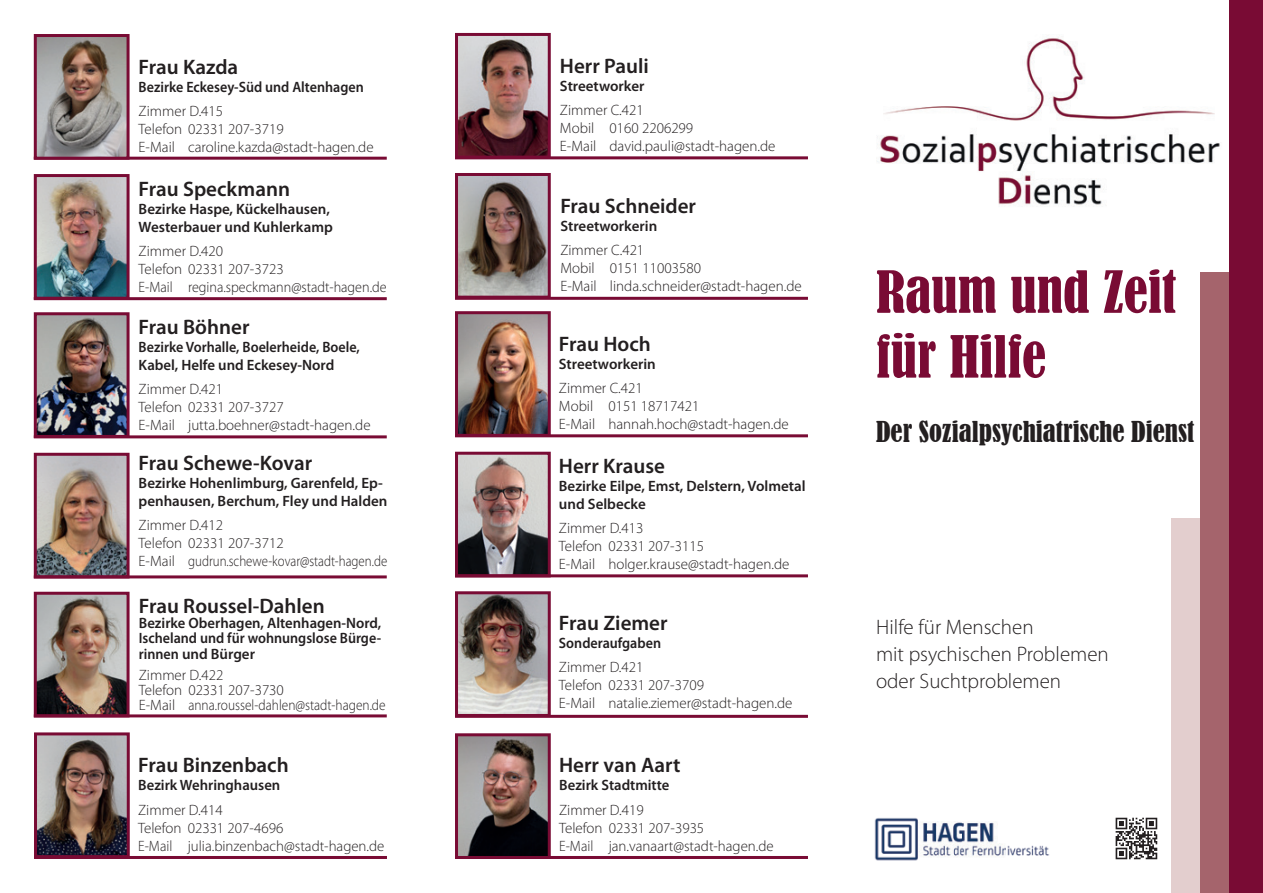
<style>
.page{position:relative;width:1263px;height:893px;background:#fff}
.page>*{position:absolute;margin:0;border:0;box-sizing:border-box;transform-origin:0 0}
.t1{font:condensed 54px/64.8px "Bernard";color:#790b34}
.t2{font:condensed 27px "Bernard";color:#231f20}
.t3{font:600 21px "Myriad Pro";color:#231f20}
.t4{font:300 21px/27px "Myriad Pro";color:#231f20}
.t5{font:300 15px/18px "Myriad Pro";color:#231f20}
.t6{font:600 15px/18px "Myriad Pro";color:#231f20}
.t7{font:600 15px/18px "Myriad Pro";color:#231f20;scale:.94 1}
</style>
<div class="page">
<img style="left:38px;top:457px;width:88px;height:117px">
<div style="left:34px;top:453px;width:96px;height:125px;border:3px solid #790b34"></div>
<img style="left:459px;top:456px;width:88px;height:117px">
<div style="left:455px;top:452px;width:96px;height:125px;border:3px solid #790b34"></div>
<div style="left:1171px;top:519px;width:32px;height:374px;background:#e3cece"></div>
<div style="left:1200px;top:272px;width:32px;height:621px;background:#a5646c"></div>
<img style="left:877px;top:38px;width:343px;height:168px">
<div style="left:1230px;top:0;width:33px;height:893px;background:#790b34"></div>
<img style="left:1115px;top:817px;width:43px;height:43px">
<hr style="left:34px;top:157px;width:353px;height:3px;background:#790b34">
<img style="left:38px;top:178px;width:88px;height:118px">
<div style="left:34px;top:174px;width:96px;height:126px;border:3px solid #790b34"></div>
<hr style="left:34px;top:297px;width:353px;height:3px;background:#790b34">
<img style="left:38px;top:316px;width:88px;height:118px">
<div style="left:34px;top:312px;width:96px;height:126px;border:3px solid #790b34"></div>
<hr style="left:34px;top:435px;width:353px;height:3px;background:#790b34">
<hr style="left:34px;top:856px;width:353px;height:3px;background:#790b34">
<hr style="left:455px;top:856px;width:353px;height:3px;background:#790b34">
<hr style="left:455px;top:156px;width:353px;height:3px;background:#790b34">
<img style="left:38px;top:736px;width:88px;height:118px">
<div style="left:34px;top:732px;width:96px;height:126px;border:3px solid #790b34"></div>
<hr style="left:455px;top:297px;width:353px;height:3px;background:#790b34">
<img style="left:459px;top:37px;width:88px;height:118px">
<div style="left:455px;top:33px;width:96px;height:126px;border:3px solid #790b34"></div>
<img style="left:459px;top:177px;width:88px;height:118px">
<div style="left:455px;top:173px;width:96px;height:126px;border:3px solid #790b34"></div>
<img style="left:38px;top:38px;width:88px;height:118px">
<div style="left:34px;top:34px;width:96px;height:126px;border:3px solid #790b34"></div>
<img style="left:459px;top:315px;width:88px;height:118px">
<div style="left:455px;top:311px;width:96px;height:126px;border:3px solid #790b34"></div>
<hr style="left:455px;top:434px;width:353px;height:3px;background:#790b34">
<hr style="left:455px;top:574px;width:353px;height:3px;background:#790b34">
<hr style="left:455px;top:715px;width:353px;height:3px;background:#790b34">
<img style="left:459px;top:595px;width:88px;height:118px">
<div style="left:455px;top:591px;width:96px;height:126px;border:3px solid #790b34"></div>
<hr style="left:34px;top:575px;width:353px;height:3px;background:#790b34">
<img style="left:38px;top:596px;width:88px;height:117px">
<div style="left:34px;top:592px;width:96px;height:125px;border:3px solid #790b34"></div>
<hr style="left:34px;top:714px;width:353px;height:3px;background:#790b34">
<img style="left:874px;top:818px;width:175px;height:43px">
<img style="left:459px;top:737px;width:88px;height:118px">
<div style="left:455px;top:733px;width:96px;height:126px;border:3px solid #790b34"></div>
<h3 class="t3" style="left:139px;top:53px;width:101px">Frau Kazda</h3>
<p class="t7" style="left:139px;top:77px;width:241px">Bezirke Eckesey-Süd und Altenhagen</p>
<p class="t5" style="left:139px;top:102px;width:237px">Zimmer D.415<br>Telefon 02331 207-3719<br>E-Mail caroline.kazda@stadt-hagen.de</p>
<h3 class="t3" style="left:139px;top:175px;width:153px">Frau Speckmann</h3>
<p class="t6" style="left:139px;top:199px;width:196px">Bezirke Haspe, Kückelhausen,<br>Westerbauer und Kuhlerkamp</p>
<p class="t5" style="left:139px;top:242px;width:250px">Zimmer D.420<br>Telefon 02331 207-3723<br>E-Mail regina.speckmann@stadt-hagen.de</p>
<h3 class="t3" style="left:139px;top:314px;width:112px">Frau Böhner</h3>
<p class="t7" style="left:139px;top:338px;width:237px">Bezirke Vorhalle, Boelerheide, Boele,<br>Kabel, Helfe und Eckesey-Nord</p>
<p class="t5" style="left:139px;top:380px;width:233px">Zimmer D.421<br>Telefon 02331 207-3727<br>E-Mail jutta.boehner@stadt-hagen.de</p>
<h3 class="t3" style="left:139px;top:450px;width:175px">Frau Schewe-Kovar</h3>
<p class="t6" style="left:139px;top:474px;width:250px">Bezirke Hohenlimburg, Garenfeld, Ep&shy;penhausen, Berchum, Fley und Halden</p>
<p class="t5" style="left:139px;top:516px;width:250px">Zimmer D.412<br>Telefon 02331 207-3712<br>E-Mail gudrun.schewe-kovar@stadt-hagen.de</p>
<h3 class="t3" style="left:139px;top:593px;width:187px">Frau Roussel-Dahlen</h3>
<p class="t6" style="left:139px;top:616px;width:244px;line-height:15px;text-align:justify">Bezirke Oberhagen, Altenhagen-Nord, Ischeland und für wohnungslose Bürge&shy;rinnen und Bürger</p>
<p class="t5" style="left:139px;top:667px;width:248px;line-height:15px">Zimmer D.422<br>Telefon 02331 207-3730<br>E-Mail anna.roussel-dahlen@stadt-hagen.de</p>
<h3 class="t3" style="left:138px;top:752px;width:152px">Frau Binzenbach</h3>
<p class="t6" style="left:138px;top:776px;width:144px">Bezirk Wehringhausen</p>
<p class="t5" style="left:138px;top:800px;width:248px">Zimmer D.414<br>Telefon 02331 207-4696<br>E-Mail julia.binzenbach@stadt-hagen.de</p>
<h3 class="t3" style="left:560px;top:52px;width:90px">Herr Pauli</h3>
<p class="t6" style="left:560px;top:76px;width:86px">Streetworker</p>
<p class="t5" style="left:560px;top:101px;width:217px">Zimmer C.421<br>Mobil 0160 2206299<br>E-Mail david.pauli@stadt-hagen.de</p>
<h3 class="t3" style="left:560px;top:192px;width:137px">Frau Schneider</h3>
<p class="t6" style="left:560px;top:216px;width:98px">Streetworkerin</p>
<p class="t5" style="left:560px;top:241px;width:243px">Zimmer C.421<br>Mobil 0151 11003580<br>E-Mail linda.schneider@stadt-hagen.de</p>
<h3 class="t3" style="left:559px;top:331px;width:93px">Frau Hoch</h3>
<p class="t6" style="left:559px;top:355px;width:98px">Streetworkerin</p>
<p class="t5" style="left:559px;top:379px;width:231px">Zimmer C.421<br>Mobil 0151 18717421<br>E-Mail hannah.hoch@stadt-hagen.de</p>
<h3 class="t3" style="left:559px;top:453px;width:108px">Herr Krause</h3>
<p class="t6" style="left:559px;top:477px;width:248px">Bezirke Eilpe, Emst, Delstern, Volmetal und Selbecke</p>
<p class="t5" style="left:559px;top:519px;width:232px">Zimmer D.413<br>Telefon 02331 207-3115<br>E-Mail holger.krause@stadt-hagen.de</p>
<h3 class="t3" style="left:559px;top:609px;width:110px">Frau Ziemer</h3>
<p class="t7" style="left:559px;top:633px;width:110px">Sonderaufgaben</p>
<p class="t5" style="left:559px;top:658px;width:235px">Zimmer D.421<br>Telefon 02331 207-3709<br>E-Mail natalie.ziemer@stadt-hagen.de</p>
<h3 class="t3" style="left:559px;top:752px;width:123px">Herr van Aart</h3>
<p class="t6" style="left:559px;top:776px;width:112px">Bezirk Stadtmitte</p>
<p class="t5" style="left:559px;top:800px;width:216px">Zimmer D.419<br>Telefon 02331 207-3935<br>E-Mail jan.vanaart@stadt-hagen.de</p>
<h1 class="t1" style="left:876px;top:260px;width:302px">Raum und Zeit für Hilfe</h1>
<h2 class="t2" style="left:876px;top:415px;width:320px">Der Sozialpsychiatrische Dienst</h2>
<h3 class="t4" style="left:876px;top:613px;width:234px">Hilfe für Menschen<br>mit psychischen Problemen oder Suchtproblemen</h3>
</div>
